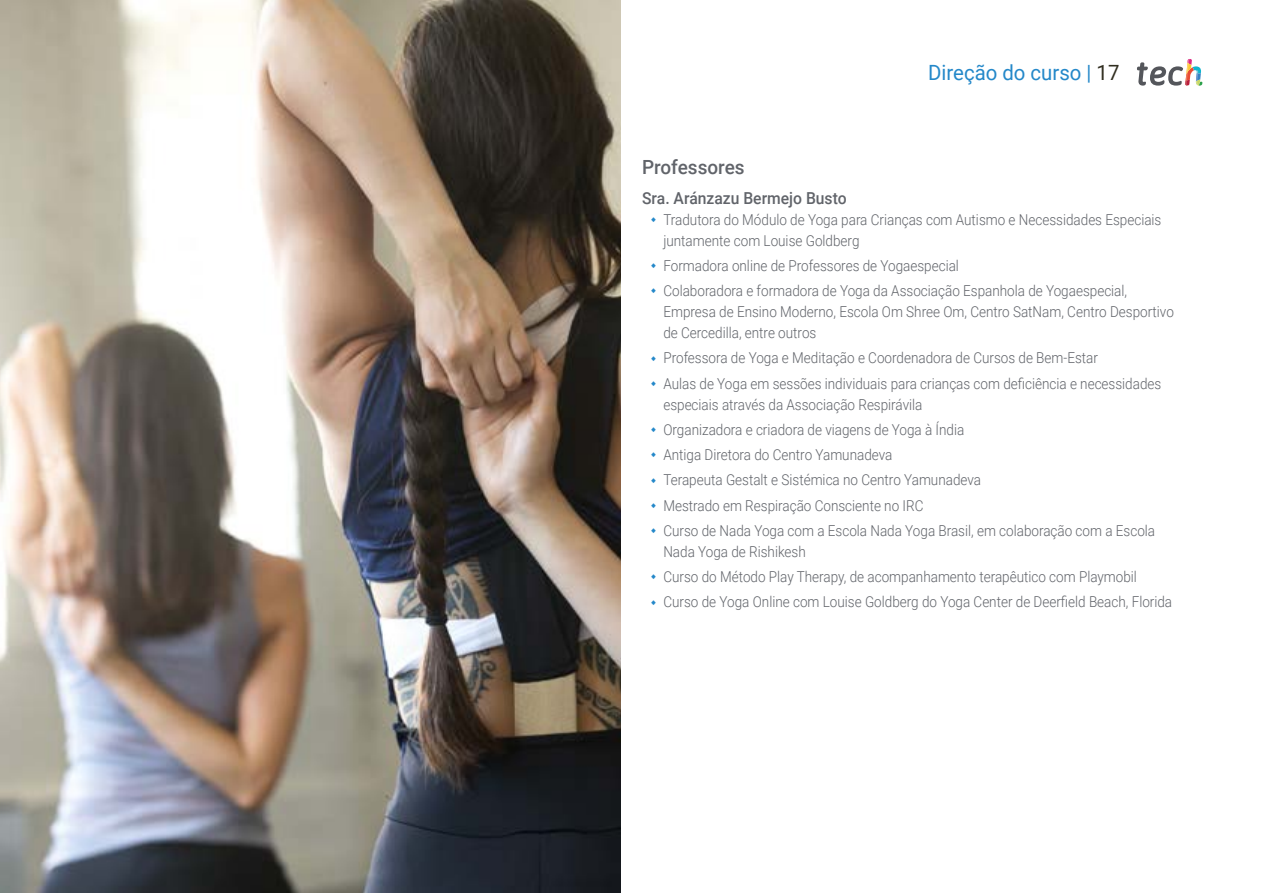
<style>
.page{position:relative;width:1263px;height:893px;background:#fff}
.page>*{position:absolute;margin:0;border:0;box-sizing:border-box;transform-origin:0 0}
.t1{font:21px "Roboto";color:#2488c9}
.t2{font:500 19.5px "Roboto";color:#61646a}
.t3{font:500 16.5px "Roboto";color:#61646a;scale:.95 1}
.t4{font:300 15px/25.2px "Roboto";color:#61646a;scale:.9 1}
.s1{color:#312e20}
</style>
<div class="page">
<img style="left:0;top:0;width:621px;height:893px">
<svg style="left:1137px;top:59px;width:65px;height:27px"></svg>
<h1 class="t1" style="left:928px;top:57px;width:193px">Direção do curso | <span class="s1">17</span></h1>
<h2 class="t2" style="left:642px;top:154px;width:104px">Professores</h2>
<p class="t3" style="left:642px;top:186px;width:217px">Sra. Aránzazu Bermejo Busto</p>
<p class="t4" style="left:663px;top:208px;width:555px;line-height:21px">Tradutora do Módulo de Yoga para Crianças com Autismo e Necessidades Especiais juntamente com Louise Goldberg</p>
<p class="t4" style="left:663px;top:252px;width:517px">Formadora online de Professores de Yogaespecial<br>Colaboradora e formadora de Yoga da Associação Espanhola de Yogaespecial,</p>
<p class="t4" style="left:663px;top:301px;width:569px;line-height:21px">Empresa de Ensino Moderno, Escola Om Shree Om, Centro SatNam, Centro Desportivo de Cercedilla, entre outros</p>
<p class="t4" style="left:663px;top:345px;width:555px">Professora de Yoga e Meditação e Coordenadora de Cursos de Bem-Estar<br>Aulas de Yoga em sessões individuais para crianças com deficiência e necessidades</p>
<p class="t4" style="left:663px;top:391px;width:548px">especiais através da Associação Respirávila<br>Organizadora e criadora de viagens de Yoga à Índia<br>Antiga Diretora do Centro Yamunadeva<br>Terapeuta Gestalt e Sistémica no Centro Yamunadeva<br>Mestrado em Respiração Consciente no IRC<br>Curso de Nada Yoga com a Escola Nada Yoga Brasil, em colaboração com a Escola</p>
<p class="t4" style="left:663px;top:538px;width:567px">Nada Yoga de Rishikesh<br>Curso do Método Play Therapy, de acompanhamento terapêutico com Playmobil<br>Curso de Yoga Online com Louise Goldberg do Yoga Center de Deerfield Beach, Florida</p>
</div>
